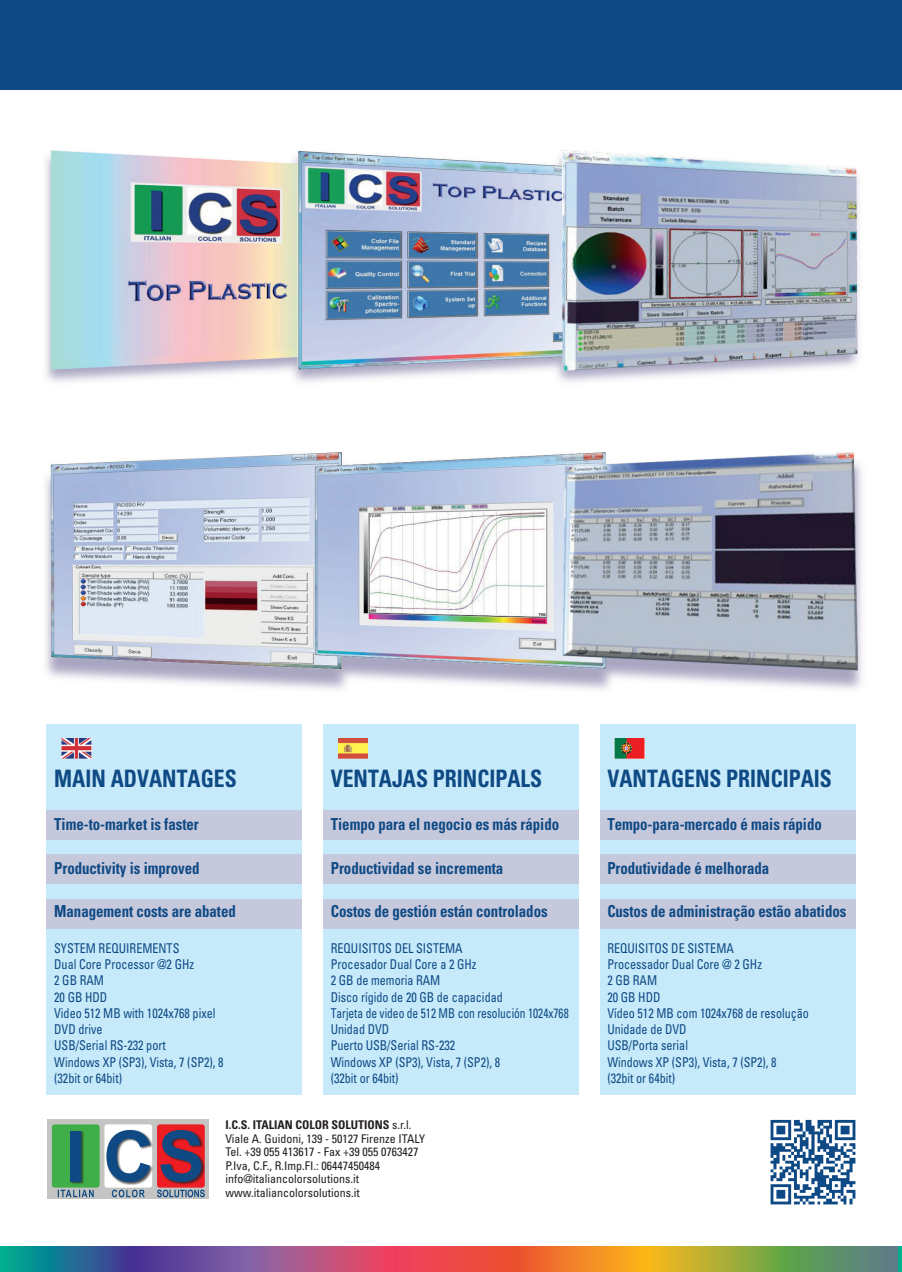
<style>
.page{position:relative;width:902px;height:1272px;background:#fff}
.page>*{position:absolute;margin:0;border:0;box-sizing:border-box;transform-origin:0 0}
.t1{font:700 condensed 24px "Univers";color:#0f4a84;scale:.9 1}
.t2{font:700 condensed 16.5px "Univers";color:#0f4a84;scale:.9 1}
.t3{font:condensed 13.5px/16.2px "Univers";color:#0f4a84;scale:.9 1}
.t4{font:condensed 12px/13.5px "Univers";color:#231f20}
.s1{font-weight:700}
</style>
<div class="page">
<div style="left:0;top:0;width:901px;height:89px;background:#0f4a84"></div>
<svg style="left:897px;top:1246px;width:4px;height:25px"></svg>
<svg style="left:0;top:1246px;width:897px;height:25px;background:#9a7263"></svg>
<div style="left:47px;top:1119px;width:162px;height:79px;background:#c4c5c2"></div>
<svg style="left:58px;top:1189px;width:36px;height:8px"></svg>
<svg style="left:112px;top:1189px;width:33px;height:8px"></svg>
<svg style="left:157px;top:1189px;width:48px;height:8px"></svg>
<div style="left:52px;top:1124px;width:48px;height:63px;background:#40ae49;border-radius:3px"></div>
<div style="left:157px;top:1124px;width:48px;height:63px;background:#ee1d23;border-radius:3px"></div>
<div style="left:104px;top:1124px;width:48px;height:63px;background:#fff;border-radius:3px"></div>
<div style="left:70px;top:1130px;width:14px;height:54px;background:#231f20;opacity:.75"></div>
<div style="left:71px;top:1130px;width:10px;height:51px;background:#0f4a84"></div>
<div style="left:106px;top:1129px;width:47px;height:56px;background:#231f20;opacity:.75"></div>
<svg style="left:106px;top:1129px;width:44px;height:52px"></svg>
<div style="left:160px;top:1129px;width:45px;height:56px;background:#231f20;opacity:.75"></div>
<svg style="left:160px;top:1129px;width:41px;height:52px"></svg>
<div style="left:47px;top:724px;width:255px;height:370px;background:#c6eafa"></div>
<div style="left:47px;top:854px;width:255px;height:30px;background:#c6c8dc"></div>
<div style="left:47px;top:809px;width:255px;height:30px;background:#c6c8dc"></div>
<div style="left:323px;top:724px;width:255px;height:370px;background:#c6eafa"></div>
<div style="left:600px;top:724px;width:255px;height:370px;background:#c6eafa"></div>
<img style="left:62px;top:738px;width:29px;height:20px">
<img style="left:338px;top:738px;width:29px;height:20px">
<img style="left:614px;top:738px;width:30px;height:20px">
<div style="left:323px;top:898px;width:255px;height:30px;background:#c6c8dc"></div>
<div style="left:47px;top:898px;width:255px;height:30px;background:#c6c8dc"></div>
<div style="left:600px;top:898px;width:255px;height:30px;background:#c6c8dc"></div>
<div style="left:323px;top:854px;width:255px;height:30px;background:#c6c8dc"></div>
<div style="left:600px;top:854px;width:255px;height:30px;background:#c6c8dc"></div>
<div style="left:323px;top:809px;width:255px;height:30px;background:#c6c8dc"></div>
<div style="left:600px;top:809px;width:255px;height:30px;background:#c6c8dc"></div>
<img style="left:45px;top:150px;width:817px;height:540px">
<img style="left:770px;top:1119px;width:86px;height:86px">
<h1 class="t1" style="left:54px;top:763px;width:108px">Main advanta</h1>
<h1 class="t1" style="left:201px;top:763px;width:39px">ges</h1>
<p class="t2" style="left:54px;top:814px;width:162px">Time-to-market is faster</p>
<p class="t2" style="left:54px;top:857px;width:163px">Productivity is improved</p>
<p class="t2" style="left:54px;top:901px;width:203px">Management costs are abated</p>
<p class="t3" style="left:54px;top:939px;width:190px">SYSTEM REQUIREMENTS<br>Dual Core Processor @2 GHz<br>2 GB RAM<br>20 GB HDD<br>Video 512 MB with 1024x768 pixel<br>DVD drive<br>USB/Serial RS-232 port<br>Windows XP (SP3), Vista, 7 (SP2), 8 (32bit or 64bit)</p>
<p class="t3" style="left:331px;top:939px;width:266px">REQUISITOS DEL SISTEMA<br>Procesador Dual Core a 2 GHz<br>2 GB de memoria RAM<br>Disco rígido de 20 GB de capacidad<br>Tarjeta de video de 512 MB con resolución 1024x768<br>Unidad DVD<br>Puerto USB/Serial RS-232<br>Windows XP (SP3), Vista, 7 (SP2), 8<br>(32bit or 64bit)</p>
<p class="t3" style="left:607px;top:939px;width:225px">REQUISITOS DE SISTEMA<br>Processador Dual Core @ 2 GHz<br>2 GB RAM<br>20 GB HDD<br>Vídeo 512 MB com 1024x768 de resolução<br>Unidade de DVD<br>USB/Porta serial<br>Windows XP (SP3), Vista, 7 (SP2), 8<br>(32bit or 64bit)</p>
<h1 class="t1" style="left:331px;top:763px;width:139px">Ventajas princi</h1>
<h1 class="t1" style="left:495px;top:763px;width:27px">pals</h1>
<p class="t2" style="left:331px;top:814px;width:255px">Tiempo para el negocio es más rápido</p>
<p class="t2" style="left:331px;top:857px;width:193px">Productividad se incrementa</p>
<p class="t2" style="left:331px;top:901px;width:242px">Costos de gestión están controlados</p>
<h1 class="t1" style="left:607px;top:763px;width:29px">Vanta</h1>
<h1 class="t1" style="left:671px;top:763px;width:87px">gens princi</h1>
<h1 class="t1" style="left:788px;top:763px;width:26px">pais</h1>
<p class="t2" style="left:607px;top:814px;width:240px">Tempo-para-mercado é mais rápido</p>
<p class="t2" style="left:607px;top:857px;width:181px">Produtividade é melhorada</p>
<p class="t2" style="left:607px;top:901px;width:267px">Custos de administração estão abatidos</p>
<p class="t4" style="left:225px;top:1118px;width:201px"><span class="s1">I.C.S. ITALIAN COLOR SOLUTIONS</span> s.r.l.<br>Viale A. Guidoni, 139 - 50127 Firenze ITALY Tel. +39 055 413617 - Fax +39 055 0763427<br>P.Iva, C.F., R.Imp.FI.: 06447450484 info@italiancolorsolutions.it www.italiancolorsolutions.it</p>
</div>
